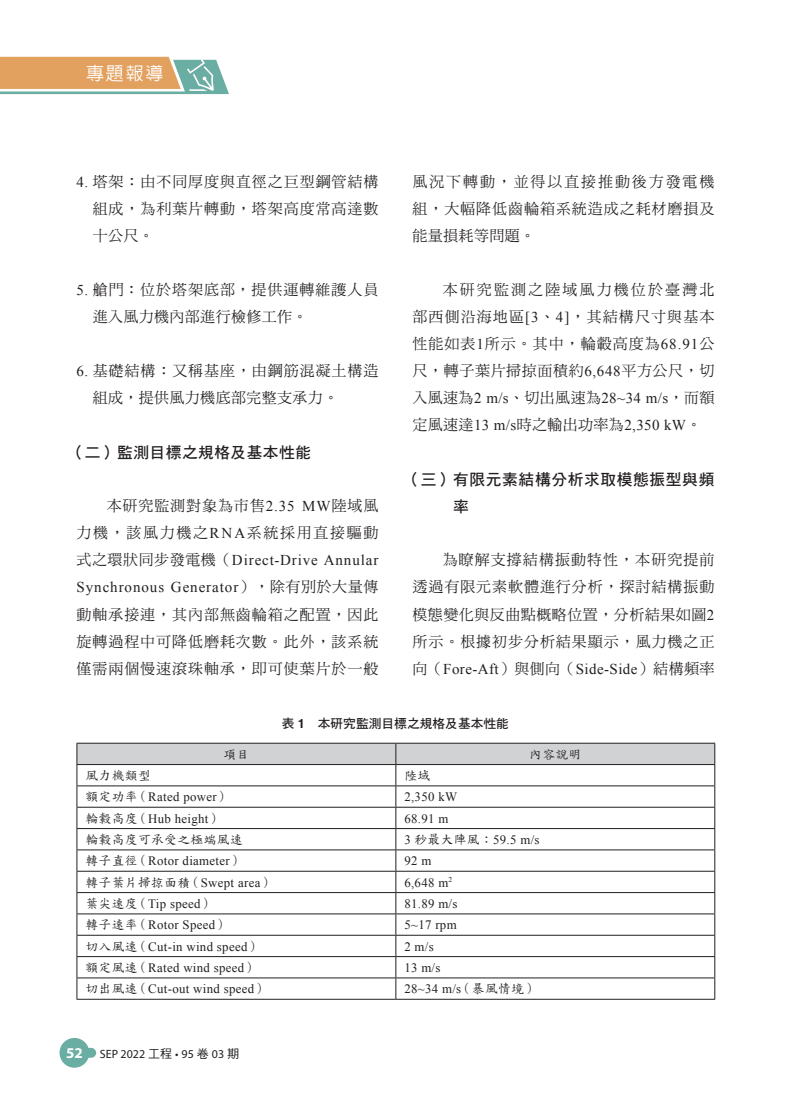
<style>
.page{position:relative;width:808px;height:1106px;background:#fff}
.page>*{position:absolute;margin:0;border:0;box-sizing:border-box;transform-origin:0 0}
.t1{font:500 18px "AR Hei B5";color:#fff}
.t2{font:15.75px/27px "DF Hei Std W7";letter-spacing:.04em;color:#231f20}
.t3{font:15px/27px "DF Ming Std W5";letter-spacing:.06em;color:#231f20;text-align:justify}
.t4{font:15px/27px "Times New Roman";letter-spacing:.06em;color:#231f20}
.t5{font:15px/27px "DF Ming Std W5";letter-spacing:.11em;color:#231f20;text-align:right}
.t6{font:15px "Times New Roman";letter-spacing:.03em;color:#231f20}
.t7{font:12.9px "Times New Roman";letter-spacing:.025em;color:#231f20}
.t8{font:12.9px "DF Biao Kai Shu Std W5";letter-spacing:.025em;color:#231f20}
.t9{font:12.75px "DF Hei Std W7";color:#231f20}
.t10{font:12px "Myriad Pro";color:#231f20}
.s1{font-family:"Times New Roman"}
.s2{font-family:"DF Ming Std W5"}
.s3{font-family:"Helvetica";font-weight:700}
.s4{font-family:"DF Biao Kai Shu Std W5"}
.s5{font-weight:700;font-size:15px;color:#fff}
.s6{font-family:"DF Hei Std W5"}
</style>
<div class="page">
<svg style="left:0;top:57px;width:229px;height:37px;background:#ccaf82"></svg>
<div style="left:60px;top:1037px;width:29px;height:30px;background:#6aada2;border-radius:50%"></div>
<div style="left:70px;top:1047px;width:26px;height:10px;background:#6aada2;border-radius:5px"></div>
<svg style="left:77px;top:743px;width:638px;height:255px"></svg>
<hr style="left:77px;top:998px;width:319px;height:1px;background:#231f20">
<hr style="left:396px;top:998px;width:319px;height:1px;background:#231f20">
<p class="t1" style="left:86px;top:64px;width:79px">專題報導</p>
<p class="t3" style="left:93px;top:168px;width:287px;text-indent:-16px"><span class="s1">4.</span> 塔架：由不同厚度與直徑之巨型鋼管結構組成，為利葉片轉動，塔架高度常高達數十公尺。</p>
<p class="t3" style="left:93px;top:276px;width:287px;text-indent:-16px"><span class="s1">5.</span> 艙門：位於塔架底部，提供運轉維護人員進入風力機內部進行檢修工作。</p>
<p class="t3" style="left:93px;top:357px;width:287px;text-indent:-16px"><span class="s1">6.</span> 基礎結構：又稱基座，由鋼筋混凝土構造組成，提供風力機底部完整支承力。</p>
<p class="t2" style="left:69px;top:438px;width:244px">（二）監測目標之規格及基本性能</p>
<p class="t5" style="left:77px;top:492px;width:303px">本研究監測對象為市售<span class="s1">2.35 MW</span>陸域風<br>力機，該風力機之<span class="s1">RNA</span>系統採用直接驅動</p>
<p class="t4" style="left:77px;top:546px;width:303px"><span class="s2">式之環狀同步發電機（</span>Direct-Drive Annular<br>Synchronous Generator<span class="s2">），除有別於大量傳</span></p>
<p class="t3" style="left:77px;top:600px;width:303px">動軸承接連，其內部無齒輪箱之配置，因此旋轉過程中可降低磨耗次數。此外，該系統僅需兩個慢速滾珠軸承，即可使葉片於一般</p>
<p class="t3" style="left:412px;top:168px;width:303px">風況下轉動，並得以直接推動後方發電機組，大幅降低齒輪箱系統造成之耗材磨損及能量損耗等問題。</p>
<p class="t3" style="left:412px;top:276px;width:303px;text-indent:30px">本研究監測之陸域風力機位於臺灣北部西側沿海地區<span class="s1">[3</span>、<span class="s1">4]</span>，其結構尺寸與基本性能如表<span class="s1">1</span>所示。其中，輪轂高度為<span class="s1">68.91</span>公尺，轉子葉片掃掠面積約<span class="s1">6,648</span>平方公尺，切入風速為<span class="s1">2 m/s</span>、切出風速為<span class="s1">28~34 m/s</span>，而額定風速達<span class="s1">13 m/s</span>時之輸出功率為<span class="s1">2,350 kW</span>。</p>
<p class="t2" style="left:453px;top:465px;width:263px;text-indent:-49px">（三）有限元素結構分析求取模態振型與頻率</p>
<p class="t3" style="left:412px;top:546px;width:303px;text-indent:30px">為瞭解支撐結構振動特性，本研究提前透過有限元素軟體進行分析，探討結構振動模態變化與反曲點概略位置，分析結果如圖<span class="s1">2</span>所示。根據初步分析結果顯示，風力機之正</p>
<p class="t6" style="left:412px;top:658px;width:303px"><span class="s2">向（</span>Fore-Aft<span class="s2">）與側向（</span>Side-Side<span class="s2">）結構頻率</span></p>
<p class="t9" style="left:282px;top:717px;width:229px">表 <span class="s3">1</span>　本研究監測目標之規格及基本性能</p>
<p class="t8" style="left:223px;top:747px;width:27px">項目</p>
<p class="t8" style="left:529px;top:747px;width:54px">內容說明</p>
<p class="t8" style="left:85px;top:768px;width:67px">風力機類型</p>
<p class="t8" style="left:404px;top:768px;width:27px">陸域</p>
<p class="t7" style="left:85px;top:788px;width:146px"><span class="s4">額定功率（</span>Rated power<span class="s4">）</span></p>
<p class="t7" style="left:404px;top:788px;width:54px">2,350 kW</p>
<p class="t7" style="left:85px;top:809px;width:138px"><span class="s4">輪轂高度（</span>Hub height<span class="s4">）</span></p>
<p class="t7" style="left:404px;top:809px;width:45px">68.91 m</p>
<p class="t8" style="left:85px;top:832px;width:159px">輪轂高度可承受之極端風速</p>
<p class="t7" style="left:404px;top:830px;width:137px">3 <span class="s4">秒最大陣風：</span>59.5 m/s</p>
<p class="t7" style="left:85px;top:852px;width:159px"><span class="s4">轉子直徑（</span>Rotor diameter<span class="s4">）</span></p>
<p class="t7" style="left:404px;top:852px;width:28px">92 m</p>
<p class="t8" style="left:85px;top:875px;width:190px">轉子葉片掃掠面積（<span class="s1">Swept area</span>）</p>
<p class="t7" style="left:404px;top:873px;width:50px">6,648 m<sup>2</sup></p>
<p class="t7" style="left:85px;top:894px;width:130px"><span class="s4">葉尖速度（</span>Tip speed<span class="s4">）</span></p>
<p class="t7" style="left:404px;top:894px;width:55px">81.89 m/s</p>
<p class="t7" style="left:85px;top:916px;width:144px"><span class="s4">轉子速率（</span>Rotor Speed<span class="s4">）</span></p>
<p class="t7" style="left:404px;top:916px;width:54px">5~17 rpm</p>
<p class="t7" style="left:85px;top:937px;width:177px"><span class="s4">切入風速（</span>Cut-in wind speed<span class="s4">）</span></p>
<p class="t7" style="left:404px;top:937px;width:31px">2 m/s</p>
<p class="t7" style="left:85px;top:958px;width:173px"><span class="s4">額定風速（</span>Rated wind speed<span class="s4">）</span></p>
<p class="t7" style="left:404px;top:958px;width:38px">13 m/s</p>
<p class="t7" style="left:85px;top:980px;width:183px"><span class="s4">切出風速（</span>Cut-out wind speed<span class="s4">）</span></p>
<p class="t7" style="left:404px;top:980px;width:134px">28~34 m/s <span class="s4">（暴風情境）</span></p>
<p class="t10" style="left:66px;top:1046px;width:175px"><span class="s5">52</span> SEP 2022 <span class="s6">工程</span> • 95 <span class="s6">卷</span> 03 <span class="s6">期</span></p>
</div>
